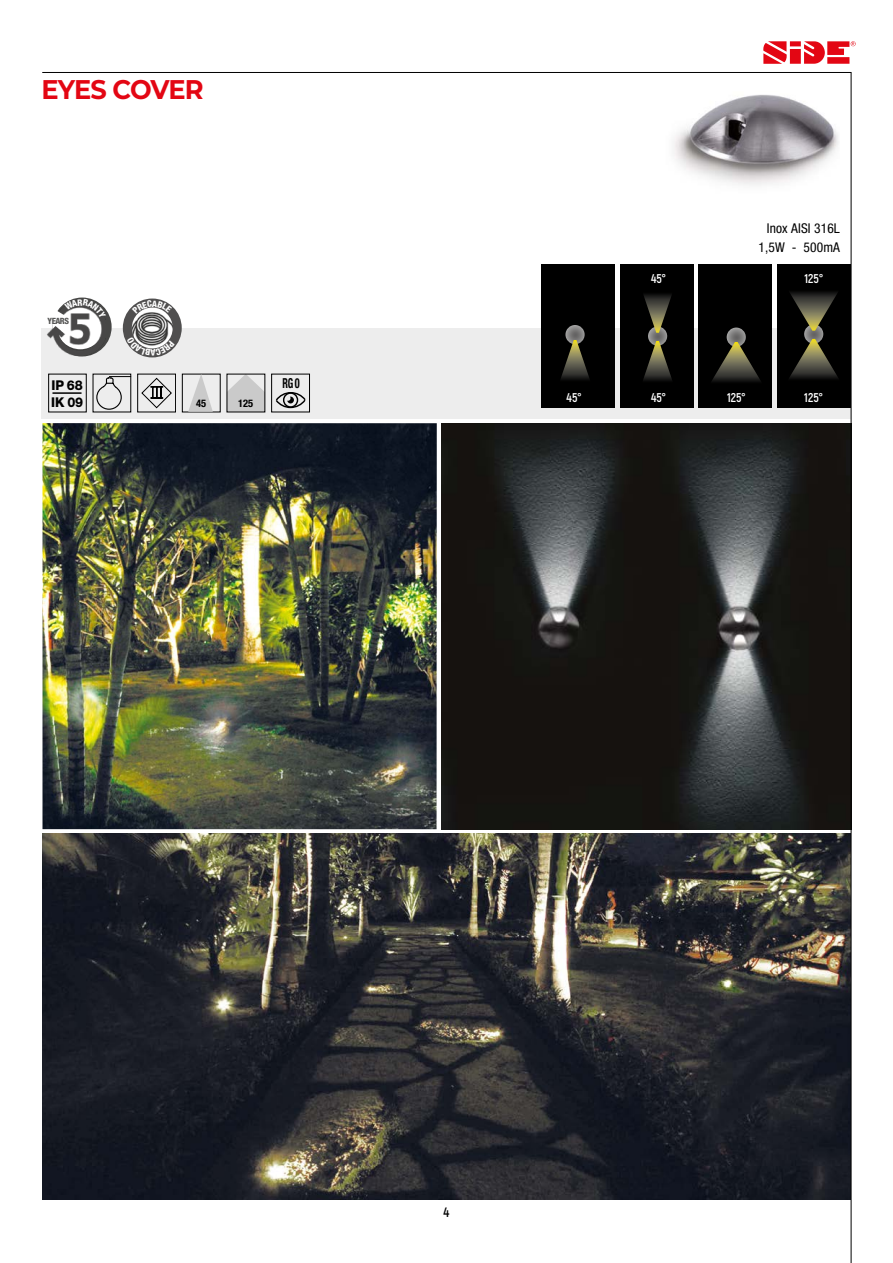
<style>
.page{position:relative;width:893px;height:1263px;background:#fff}
.page>*{position:absolute;margin:0;border:0;box-sizing:border-box;transform-origin:0 0}
.t1{font:700 27px "Montserrat";letter-spacing:-.035em;color:#e30613;scale:.95 1}
.t2{font:700 condensed 13.8px "Helvetica Neue LT Std";color:#000;scale:.72 1}
.t3{font:condensed 13.5px/18.5px "Helvetica Neue LT Std";letter-spacing:.01em;color:#000;text-align:right}
.t4{font:800 13.5px/17.4px "Helvetica Neue LT Std";color:#000;scale:.94 1}
.t5{font:700 13.5px "Akrobat";color:#000}
.t6{font:700 12.6px "Akrobat";color:#fff}
.t7{font:700 condensed 10.5px "Helvetica Neue LT Std";color:#000}
.t8{font:800 condensed 8.7px "Helvetica Neue LT Std";letter-spacing:-.06em;color:#575756}
</style>
<div class="page">
<svg style="left:763px;top:41px;width:93px;height:23px"></svg>
<img style="left:42px;top:72px;width:809px;height:1191px">
<svg style="left:132px;top:300px;width:40px;height:14px"></svg>
<svg style="left:127px;top:337px;width:48px;height:19px"></svg>
<svg style="left:53px;top:299px;width:53px;height:35px"></svg>
<h1 class="t1" style="left:41px;top:70px;width:172px">EYES COVER</h1>
<p class="t8" style="left:48px;top:316px;width:23px">YEARS</p>
<p class="t4" style="left:51px;top:376px;width:36px">IP 68<br>IK 09</p>
<p class="t7" style="left:196px;top:397px;width:12px">45</p>
<p class="t7" style="left:238px;top:397px;width:17px">125</p>
<p class="t2" style="left:282px;top:374px;width:26px">RG 0</p>
<p class="t6" style="left:651px;top:271px;width:16px">45°</p>
<p class="t6" style="left:567px;top:390px;width:16px">45°</p>
<p class="t6" style="left:651px;top:390px;width:16px">45°</p>
<p class="t3" style="left:759px;top:219px;width:83px">Inox AISI 316L<br>1,5W - 500mA</p>
<p class="t6" style="left:804px;top:271px;width:20px">125°</p>
<p class="t6" style="left:727px;top:390px;width:20px">125°</p>
<p class="t6" style="left:804px;top:390px;width:20px">125°</p>
<p class="t5" style="left:444px;top:1203px;width:7px">4</p>
</div>
